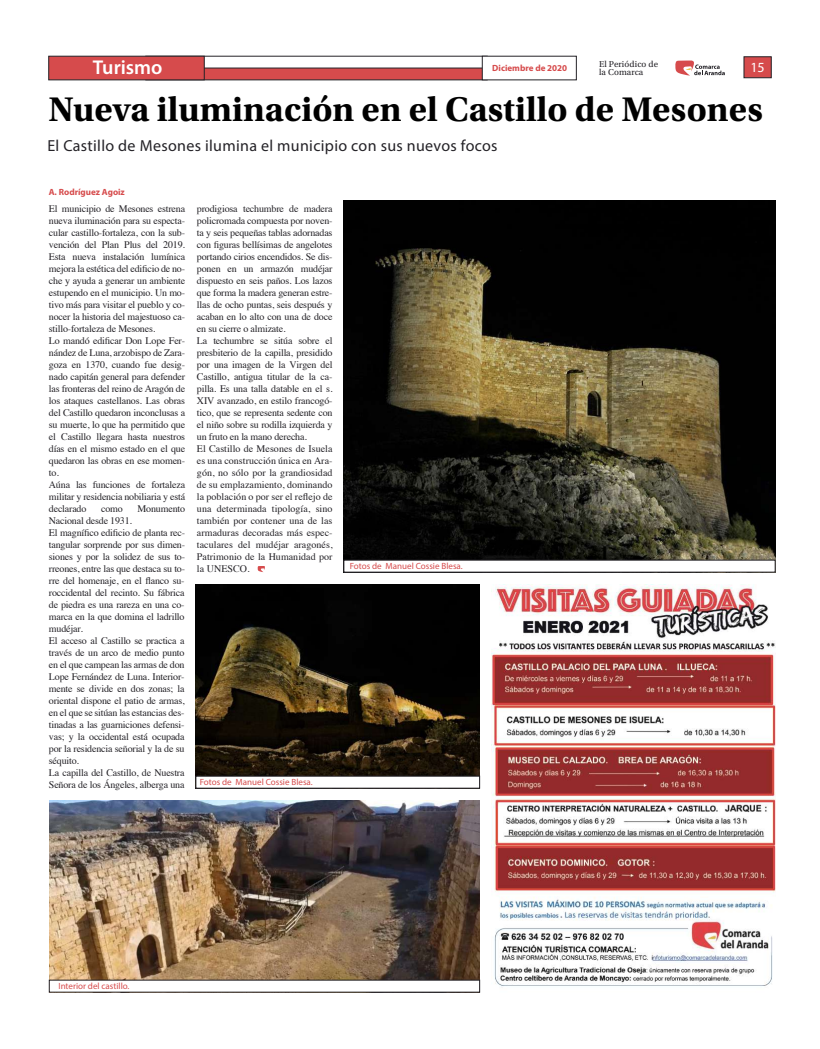
<style>
.page{position:relative;width:820px;height:1049px;background:#fff}
.page>*{position:absolute;margin:0;border:0;box-sizing:border-box;transform-origin:0 0}
.t1{font:700 36px "Utopia Std";color:#000}
.t2{font:600 20px "Myriad Pro";color:#fff}
.t3{font:16px "Myriad Pro";letter-spacing:.02em;color:#242227}
.t4{font:14px "Myriad Pro";color:#fff}
.t5{font:10px/12px "Times";letter-spacing:-.015em;color:#242227}
.t6{font:9px "Myriad Pro";color:#d64b4c}
.t7{font:700 9px "Myriad Pro";color:#d64b4c}
.t8{font:9px "Utopia Std";letter-spacing:.01em;color:#242227}
</style>
<div class="page">
<div style="left:743px;top:56px;width:28px;height:22px;background:#d64b4c;border:1px solid #242227"></div>
<hr style="left:145px;top:56px;width:342px;height:1px;background:#242227">
<div style="left:145px;top:68px;width:342px;height:12px;background:#d64b4c"></div>
<svg style="left:675px;top:61px;width:49px;height:15px"></svg>
<div style="left:48px;top:56px;width:157px;height:24px;background:#d64b4c;border:1px solid #242227"></div>
<div style="left:481px;top:56px;width:95px;height:24px;background:#fff"></div>
<svg style="left:257px;top:566px;width:8px;height:6px"></svg>
<img style="left:491px;top:584px;width:283px;height:403px">
<img style="left:49px;top:800px;width:430px;height:179px">
<img style="left:344px;top:200px;width:430px;height:360px">
<img style="left:196px;top:584px;width:283px;height:192px">
<div style="left:343px;top:560px;width:432px;height:13px;background:#fff;border:1px solid #242227"></div>
<div style="left:195px;top:776px;width:285px;height:13px;background:#fff;border:1px solid #242227"></div>
<h2 class="t2" style="left:93px;top:59px;width:71px">Turismo</h2>
<p class="t7" style="left:492px;top:65px;width:76px">Diciembre de 2020</p>
<p class="t8" style="left:598px;top:60px;width:61px">El Periódico de</p>
<p class="t8" style="left:598px;top:68px;width:46px">la Comarca</p>
<h3 class="t4" style="left:750px;top:61px;width:16px">15</h3>
<h1 class="t1" style="left:48px;top:95px;width:715px">Nueva iluminación en el Castillo de Mesones</h1>
<h3 class="t3" style="left:47px;top:139px;width:451px">El Castillo de Mesones ilumina el municipio con sus nuevos focos</h3>
<p class="t7" style="left:49px;top:188px;width:78px">A. Rodríguez Agoiz</p>
<p class="t5" style="left:49px;top:204px;width:138px">El municipio de Mesones estrena nueva iluminación para su especta&shy;cular castillo-fortaleza, con la sub&shy;vención del Plan Plus del 2019.<br>Esta nueva instalación lumínica mejora la estética del edificio de no&shy;che y ayuda a generar un ambiente estupendo en el municipio. Un mo&shy;tivo más para visitar el pueblo y co&shy;nocer la historia del majestuoso ca&shy;stillo-fortaleza de Mesones.<br>Lo mandó edificar Don Lope Fer&shy;nández de Luna, arzobispo de Zara&shy;goza en 1370, cuando fue desig&shy;nado capitán general para defender las fronteras del reino de Aragón de los ataques castellanos. Las obras del Castillo quedaron inconclusas a su muerte, lo que ha permitido que el Castillo llegara hasta nuestros días en el mismo estado en el que quedaron las obras en ese momen&shy;to.<br>Aúna las funciones de fortaleza militar y residencia nobiliaria y está declarado</p>
<p class="t5" style="left:101px;top:504px;width:23px">como</p>
<p class="t5" style="left:137px;top:504px;width:49px">Monumento</p>
<p class="t5" style="left:49px;top:516px;width:138px">Nacional desde 1931.<br>El magnífico edificio de planta rec&shy;tangular sorprende por sus dimen&shy;siones y por la solidez de sus to&shy;rreones, entre las que destaca su to&shy;rre del homenaje, en el flanco su&shy;roccidental del recinto. Su fábrica de piedra es una rareza en una co&shy;marca en la que domina el ladrillo mudéjar.<br>El acceso al Castillo se practica a través de un arco de medio punto en el que campean las armas de don<br>Lope Fernández de Luna. Interior&shy;mente se divide en dos zonas; la oriental dispone el patio de armas, en el que se sitúan las estancias des&shy;tinadas a las guarniciones defensi&shy;vas; y la occidental está ocupada por la residencia señorial y la de su séquito.<br>La capilla del Castillo, de Nuestra<br>Señora de los Ángeles, alberga una</p>
<p class="t5" style="left:197px;top:204px;width:137px">prodigiosa techumbre de madera policromada compuesta por noven&shy;ta y seis pequeñas tablas adornadas con figuras bellísimas de angelotes portando cirios encendidos. Se dis&shy;ponen en un armazón mudéjar dispuesto en seis paños. Los lazos que forma la madera generan estre&shy;llas de ocho puntas, seis después y acaban en lo alto con una de doce en su cierre o almizate.<br>La techumbre se sitúa sobre el presbiterio de la capilla, presidido por una imagen de la Virgen del<br>Castillo, antigua titular de la ca&shy;pilla. Es una talla datable en el s.<br>XIV avanzado, en estilo francogó&shy;tico, que se representa sedente con el niño sobre su rodilla izquierda y un fruto en la mano derecha.<br>El Castillo de Mesones de Isuela es una construcción única en Ara&shy;gón, no sólo por la grandiosidad de su emplazamiento, dominando la población o por ser el reflejo de una determinada tipología, sino también por contener una de las armaduras decoradas más espec&shy;taculares del mudéjar aragonés,<br>Patrimonio de la Humanidad por la UNESCO.</p>
<p class="t6" style="left:200px;top:778px;width:114px">Fotos de Manuel Cossie Blesa.</p>
<p class="t6" style="left:349px;top:562px;width:114px">Fotos de Manuel Cossie Blesa.</p>
<p class="t6" style="left:58px;top:982px;width:72px">Interior del castillo.</p>
</div>
